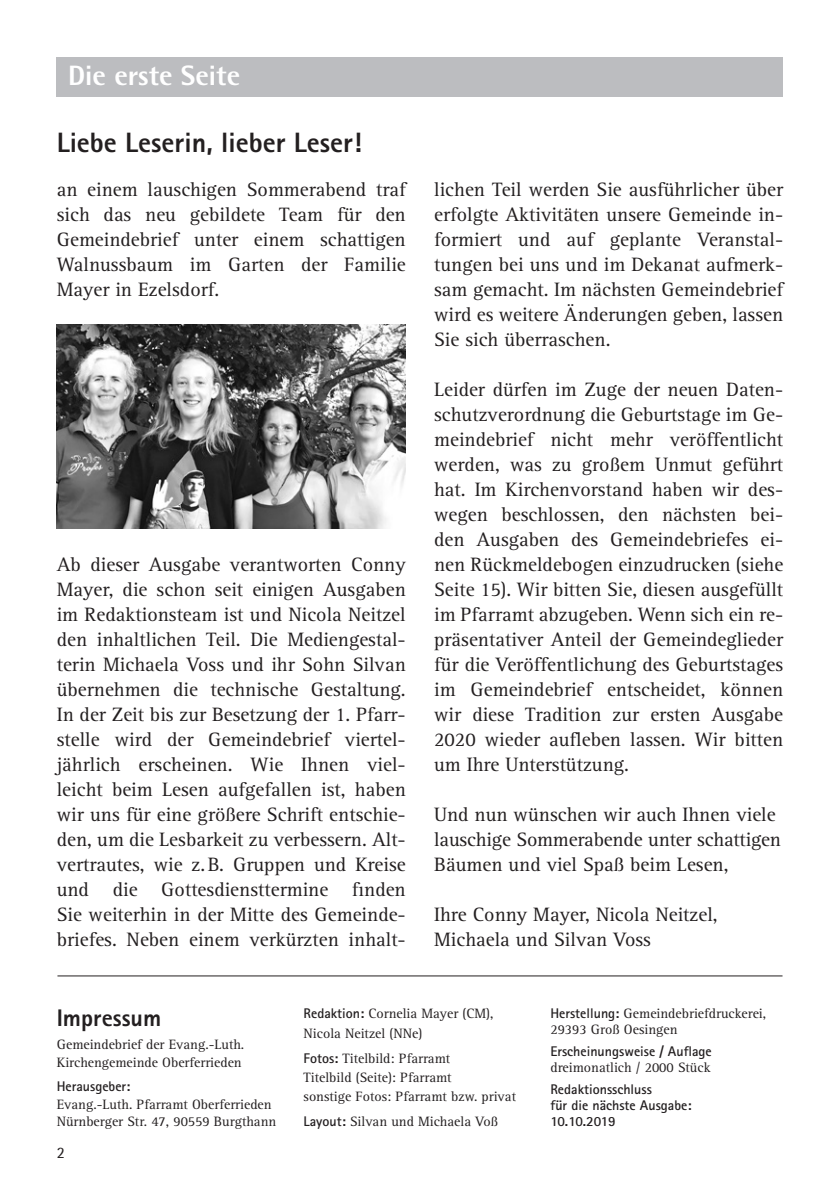
<style>
.page{position:relative;width:840px;height:1191px;background:#fff}
.page>*{position:absolute;margin:0;border:0;box-sizing:border-box;transform-origin:0 0}
.Überschrift_-_Index{font:800 28px "Rotis Sans Serif";color:#231f20}
.Überschrift_Balken{font:800 28px "Rotis Semi Sans";color:#fff}
.t1{font:800 24px "Rotis Sans Serif";color:#231f20}
.Standard_-_Text{font:20px/25px "Rotis Serif";color:#231f20;text-align:justify}
.t2{font:16px "Rotis Semi Sans";color:#231f20}
.t3{font:14px/17.8px "Rotis Serif";color:#231f20}
.t4{font:700 14px/16.2px "Rotis Sans Serif";color:#231f20}
.s1{font-family:"Rotis Sans Serif";font-weight:700}
.s2{font-family:"Rotis Serif";font-weight:400}
</style>
<div class="page">
<div style="left:57px;top:57px;width:725px;height:39px;background:#bcbdc0"></div>
<img style="left:57px;top:325px;width:348px;height:204px">
<hr style="left:57px;top:975px;width:725px;height:1px;background:#231f20">
<p class="Überschrift_Balken" style="left:68px;top:58px;width:173px">Die erste Seite</p>
<p class="Überschrift_-_Index" style="left:57px;top:125px;width:306px">Liebe Leserin, lieber Leser!</p>
<p class="Standard_-_Text" style="left:57px;top:177px;width:350px">an einem lauschigen Sommerabend traf sich das neu gebildete Team für den Gemeindebrief unter einem schattigen Walnussbaum im Garten der Familie Mayer in Ezelsdorf.</p>
<p class="Standard_-_Text" style="left:57px;top:552px;width:350px">Ab dieser Ausgabe verantworten Conny Mayer, die schon seit einigen Ausgaben im Redaktionsteam ist und Nicola Neitzel den inhaltlichen Teil. Die Mediengestal&shy;terin Michaela Voss und ihr Sohn Silvan übernehmen die technische Gestaltung.<br>In der Zeit bis zur Besetzung der 1. Pfarr&shy;stelle wird der Gemeindebrief viertel&shy;jährlich erscheinen. Wie Ihnen viel&shy;leicht beim Lesen aufgefallen ist, haben wir uns für eine größere Schrift entschie&shy;den, um die Lesbarkeit zu verbessern. Alt&shy;vertrautes, wie z.B. Gruppen und Kreise und die Gottesdiensttermine finden Sie weiterhin in der Mitte des Gemeinde&shy;briefes. Neben einem verkürzten inhalt-</p>
<p class="Standard_-_Text" style="left:434px;top:177px;width:350px">lichen Teil werden Sie ausführlicher über erfolgte Aktivitäten unsere Gemeinde in&shy;formiert und auf geplante Veranstal&shy;tungen bei uns und im Dekanat aufmerk&shy;sam gemacht. Im nächsten Gemeindebrief wird es weitere Änderungen geben, lassen Sie sich überraschen.</p>
<p class="Standard_-_Text" style="left:434px;top:377px;width:350px">Leider dürfen im Zuge der neuen Daten&shy;schutzverordnung die Geburtstage im Ge&shy;meindebrief nicht mehr veröffentlicht werden, was zu großem Unmut geführt hat. Im Kirchenvorstand haben wir des&shy;wegen beschlossen, den nächsten bei&shy;den Ausgaben des Gemeindebriefes ei&shy;nen Rückmeldebogen einzudrucken (siehe Seite 15). Wir bitten Sie, diesen ausgefüllt im Pfarramt abzugeben. Wenn sich ein re&shy;präsentativer Anteil der Gemeindeglieder für die Veröffentlichung des Geburtstages im Gemeindebrief entscheidet, können wir diese Tradition zur ersten Ausgabe 2020 wieder aufleben lassen. Wir bitten um Ihre Unterstützung.</p>
<p class="Standard_-_Text" style="left:434px;top:802px;width:348px;text-align:left">Und nun wünschen wir auch Ihnen viele lauschige Sommerabende unter schattigen<br>Bäumen und viel Spaß beim Lesen,</p>
<p class="Standard_-_Text" style="left:434px;top:902px;width:285px">Ihre Conny Mayer, Nicola Neitzel,<br>Michaela und Silvan Voss</p>
<p class="t1" style="left:57px;top:1002px;width:106px">Impressum</p>
<p class="t3" style="left:57px;top:1036px;width:189px">Gemeindebrief der Evang.-Luth.<br>Kirchengemeinde Oberferrieden</p>
<p class="t3" style="left:57px;top:1077px;width:221px"><span class="s1">Herausgeber:<br></span>Evang.-Luth. Pfarramt Oberferrieden<br>Nürnberger Str. 47, 90559 Burgthann</p>
<p class="t2" style="left:57px;top:1143px;width:10px">2</p>
<p class="t3" style="left:303px;top:1004px;width:191px;line-height:19.4px"><span class="s1">Redaktion:</span> Cornelia Mayer (CM),<br>Nicola Neitzel (NNe)</p>
<p class="t3" style="left:303px;top:1048px;width:214px;line-height:19.4px"><span class="s1">Fotos:</span> Titelbild: Pfarramt<br>Titelbild (Seite): Pfarramt<br>sonstige Fotos: Pfarramt bzw. privat</p>
<p class="t3" style="left:303px;top:1113px;width:196px"><span class="s1">Layout:</span> Silvan und Michaela Voß</p>
<p class="t3" style="left:550px;top:1005px;width:217px;line-height:16.2px"><span class="s1">Herstellung:</span> Gemeindebriefdruckerei,<br>29393 Groß Oesingen</p>
<p class="t4" style="left:550px;top:1043px;width:163px">Erscheinungsweise / Auflage <span class="s2">dreimonatlich / 2000 Stück</span></p>
<p class="t4" style="left:550px;top:1081px;width:143px">Redaktionsschluss<br>für die nächste Ausgabe:<br>10.10.2019</p>
</div>
